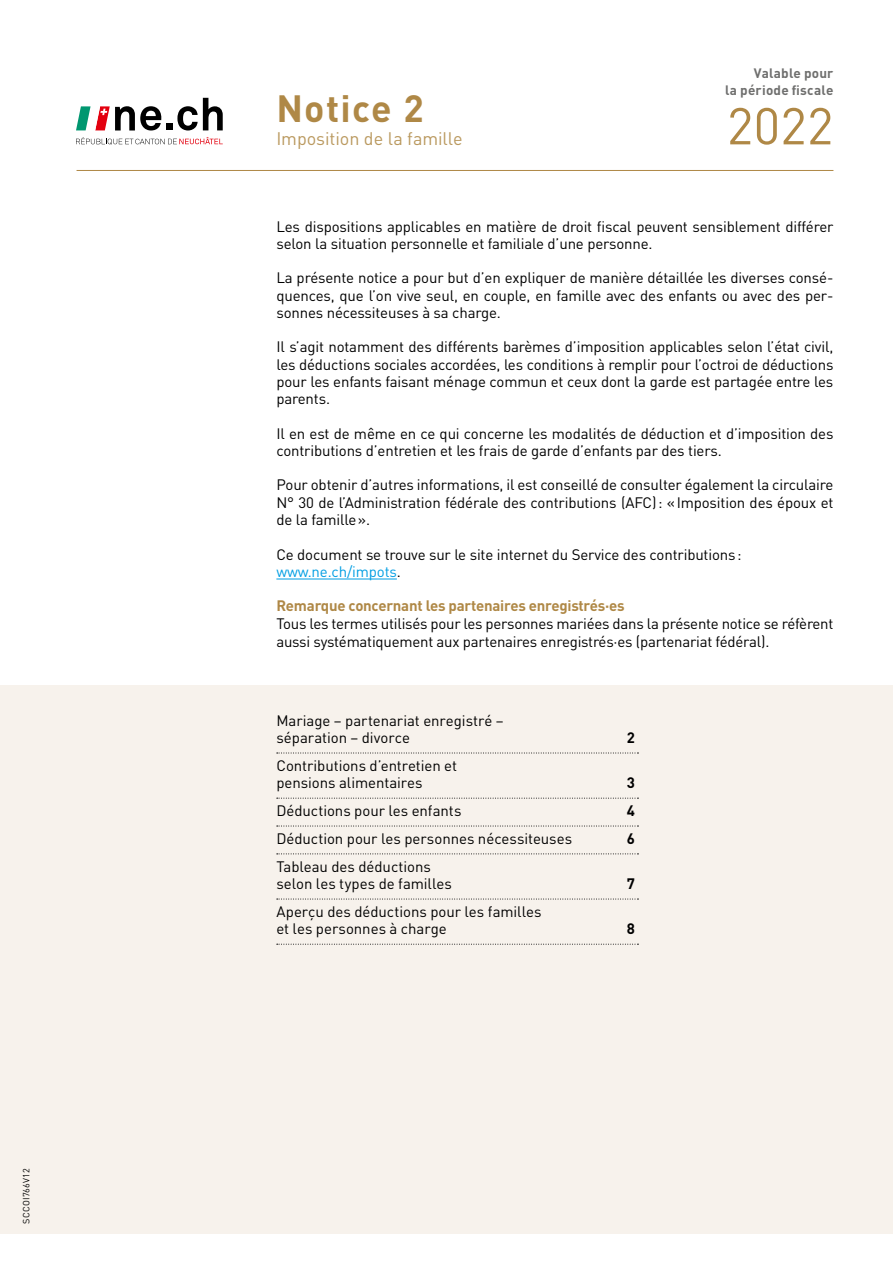
<style>
.page{position:relative;width:893px;height:1263px;background:#fff}
.page>*{position:absolute;margin:0;border:0;box-sizing:border-box;transform-origin:0 0}
.t1{font:51px "DIN Pro";color:#af8846}
.t2{font:700 37.5px "DIN Pro";letter-spacing:.035em;color:#af8846}
.t3{font:18px "DIN Pro";letter-spacing:-.005em;color:#ba995f}
.t4{font:15px/17.2px "DIN Pro";letter-spacing:-.01em;color:#000}
.t5{font:700 15px "DIN Pro";letter-spacing:-.015em;color:#af8846}
.t6{font:700 15px "DIN Pro";color:#000}
.t7{font:700 13.5px/16.5px "DIN Pro";letter-spacing:.015em;color:#6f6f6e;text-align:right}
.t8{font:9px "DIN Pro";letter-spacing:.025em;color:#000}
.s1{color:#009ee3}
</style>
<div class="page">
<div style="left:0;top:685px;width:893px;height:548px;background:#f7f2ec"></div>
<svg style="left:277px;top:753px;width:361px;height:1px"></svg>
<svg style="left:277px;top:798px;width:361px;height:1px"></svg>
<svg style="left:277px;top:826px;width:361px;height:1px"></svg>
<svg style="left:277px;top:853px;width:361px;height:1px"></svg>
<svg style="left:277px;top:899px;width:361px;height:1px"></svg>
<svg style="left:277px;top:944px;width:361px;height:1px"></svg>
<hr style="left:276px;top:579px;width:121px;height:1px;background:#009ee3">
<hr style="left:77px;top:170px;width:756px;height:1px;background:#af8846">
<div style="left:166px;top:123px;width:7px;height:7px;background:#000"></div>
<svg style="left:177px;top:98px;width:46px;height:32px"></svg>
<svg style="left:76px;top:137px;width:147px;height:8px"></svg>
<svg style="left:76px;top:106px;width:85px;height:24px"></svg>
<p class="t8" style="left:20px;top:1224px;width:57px;rotate:-90deg">SCCOI766V12</p>
<h2 class="t2" style="left:276px;top:83px;width:149px">Notice 2</h2>
<p class="t3" style="left:276px;top:126px;width:188px">Imposition de la famille</p>
<p class="t7" style="left:725px;top:65px;width:110px">Valable pour<br>la période fiscale</p>
<h1 class="t1" style="left:727px;top:91px;width:108px">2022</h1>
<p class="t4" style="left:276px;top:217px;width:558px">Les dispositions applicables en matière de droit fiscal peuvent sensiblement différer selon la situation personnelle et familiale d’une personne.</p>
<p class="t4" style="left:276px;top:269px;width:558px;text-align:justify">La présente notice a pour but d’en expliquer de manière détaillée les diverses consé&shy;quences, que l’on vive seul, en couple, en famille avec des enfants ou avec des per&shy;sonnes nécessiteuses à sa charge.</p>
<p class="t4" style="left:276px;top:338px;width:559px;text-align:justify">Il s’agit notamment des différents barèmes d’imposition applicables selon l’état civil, les déductions sociales accordées, les conditions à remplir pour l’octroi de déductions pour les enfants faisant ménage commun et ceux dont la garde est partagée entre les parents.</p>
<p class="t4" style="left:276px;top:424px;width:559px">Il en est de même en ce qui concerne les modalités de déduction et d’imposition des contributions d’entretien et les frais de garde d’enfants par des tiers.</p>
<p class="t4" style="left:276px;top:476px;width:559px;text-align:justify">Pour obtenir d’autres informations, il est conseillé de consulter également la circulaire N° 30 de l’Administration fédérale des contributions (AFC): «Imposition des époux et de la famille».</p>
<p class="t4" style="left:276px;top:545px;width:467px">Ce document se trouve sur le site internet du Service des contributions: <span class="s1">www.ne.ch/impots</span>.</p>
<p class="t5" style="left:276px;top:596px;width:350px">Remarque concernant les partenaires enregistrés·es</p>
<p class="t4" style="left:276px;top:614px;width:559px;line-height:18px">Tous les termes utilisés pour les personnes mariées dans la présente notice se réfèrent aussi systématiquement aux partenaires enregistrés·es (partenariat fédéral).</p>
<p class="t4" style="left:276px;top:711px;width:229px">Mariage – partenariat enregistré – séparation – divorce</p>
<p class="t4" style="left:276px;top:756px;width:182px">Contributions d’entretien et pensions alimentaires</p>
<p class="t6" style="left:627px;top:727px;width:10px">2</p>
<p class="t6" style="left:627px;top:773px;width:10px">3</p>
<p class="t4" style="left:276px;top:801px;width:187px">Déductions pour les enfants</p>
<p class="t6" style="left:627px;top:800px;width:10px">4</p>
<p class="t4" style="left:276px;top:829px;width:297px">Déduction pour les personnes nécessiteuses</p>
<p class="t6" style="left:627px;top:828px;width:10px">6</p>
<p class="t4" style="left:276px;top:857px;width:177px">Tableau des déductions selon les types de familles</p>
<p class="t6" style="left:627px;top:873px;width:10px">7</p>
<p class="t4" style="left:276px;top:902px;width:267px">Aperçu des déductions pour les familles et les personnes à charge</p>
<p class="t6" style="left:627px;top:919px;width:10px">8</p>
</div>
